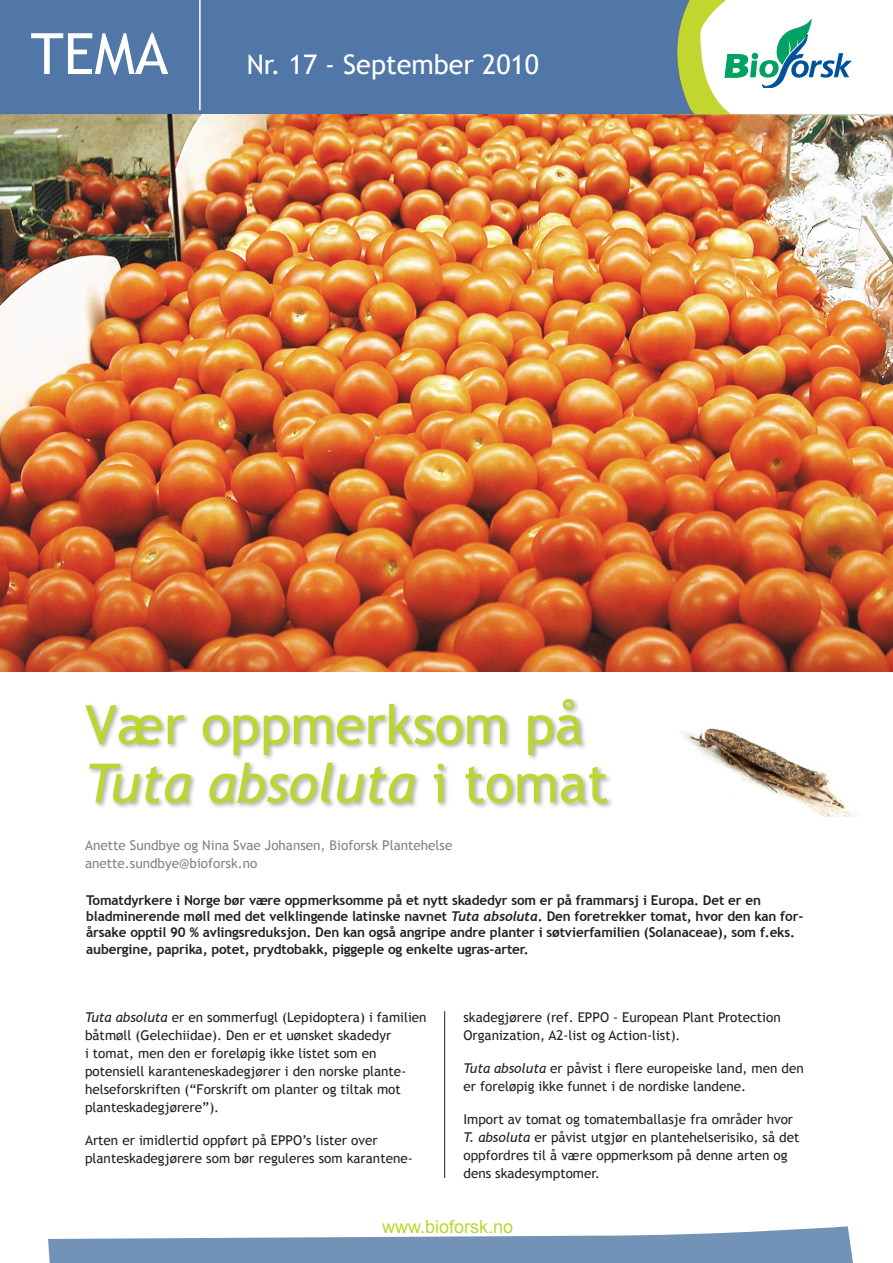
<style>
.page{position:relative;width:893px;height:1263px;background:#fff}
.page>*{position:absolute;margin:0;border:0;box-sizing:border-box;transform-origin:0 0}
.t1{font:57px "Trebuchet MS";color:#fff}
.t2{font:54px/58.5px "Trebuchet MS";color:#bcd531}
.t3{font:27px "Trebuchet MS";color:#fff}
.t4{font:18px "Arial";color:#bcd531}
.t5{font:13.5px/18px "Trebuchet MS";color:#231f20}
.t6{font:700 13.5px/16.2px "Trebuchet MS";letter-spacing:-.01em;color:#231f20}
.t7{font:13.5px "Trebuchet MS";color:#808285}
.s1{font-style:italic}
.s2{font-family:"Trebuchet";font-style:italic}
</style>
<div class="page">
<hr style="left:444px;top:1011px;width:1px;height:167px;background:#231f20">
<div style="left:0;top:0;width:879px;height:115px;background:#5077a7"></div>
<hr style="left:199px;top:0;width:2px;height:110px;background:#fff">
<div style="left:791px;top:0;width:92px;height:115px;background:#fff"></div>
<svg style="left:677px;top:0;width:175px;height:115px"></svg>
<svg style="left:48px;top:1226px;width:805px;height:37px"></svg>
<div style="left:83px;top:697px;width:530px;height:113px;background:#231f20;opacity:.38"></div>
<img style="left:0;top:115px;width:893px;height:556px">
<img style="left:680px;top:728px;width:177px;height:89px">
<p class="t1" style="left:31px;top:20px;width:139px">TEMA</p>
<p class="t3" style="left:247px;top:49px;width:294px">Nr. 17 - September 2010</p>
<p class="t2" style="left:85px;top:696px;width:525px">Vær oppmerksom på<br><span class="s1">Tuta absoluta</span> i tomat</p>
<p class="t7" style="left:85px;top:837px;width:369px">Anette Sundbye og Nina Svae Johansen, Bioforsk Plantehelse</p>
<p class="t7" style="left:85px;top:855px;width:174px">anette.sundbye@bioforsk.no</p>
<p class="t6" style="left:86px;top:892px;width:719px">Tomatdyrkere i Norge bør være oppmerksomme på et nytt skadedyr som er på frammarsj i Europa. Det er en bladminerende møll med det velklingende latinske navnet <span class="s2">Tuta absoluta</span>. Den foretrekker tomat, hvor den kan for&shy;årsake opptil 90 % avlingsreduksjon. Den kan også angripe andre planter i søtvierfamilien (Solanaceae), som f.eks. aubergine, paprika, potet, prydtobakk, piggeple og enkelte ugras-arter.</p>
<p class="t5" style="left:85px;top:1008px;width:343px"><span class="s1">Tuta absoluta</span> er en sommerfugl (Lepidoptera) i familien båtmøll (Gelechiidae). Den er et uønsket skadedyr<br>i tomat, men den er foreløpig ikke listet som en potensiell karanteneskadegjører i den norske plante&shy;helseforskriften (“Forskrift om planter og tiltak mot planteskadegjørere”).</p>
<p class="t5" style="left:85px;top:1131px;width:329px">Arten er imidlertid oppført på EPPO’s lister over planteskadegjørere som bør reguleres som karantene-</p>
<p class="t5" style="left:463px;top:1008px;width:319px">skadegjørere (ref. EPPO - European Plant Protection<br>Organization, A2-list og Action-list).</p>
<p class="t5" style="left:463px;top:1059px;width:342px"><span class="s1">Tuta absoluta</span> er påvist i flere europeiske land, men den er foreløpig ikke funnet i de nordiske landene.</p>
<p class="t5" style="left:463px;top:1110px;width:337px">Import av tomat og tomatemballasje fra områder hvor <span class="s1">T. absoluta</span> er påvist utgjør en plantehelserisiko, så det oppfordres til å være oppmerksom på denne arten og dens skadesymptomer.</p>
<p class="t4" style="left:382px;top:1215px;width:133px">www.bioforsk.no</p>
</div>
